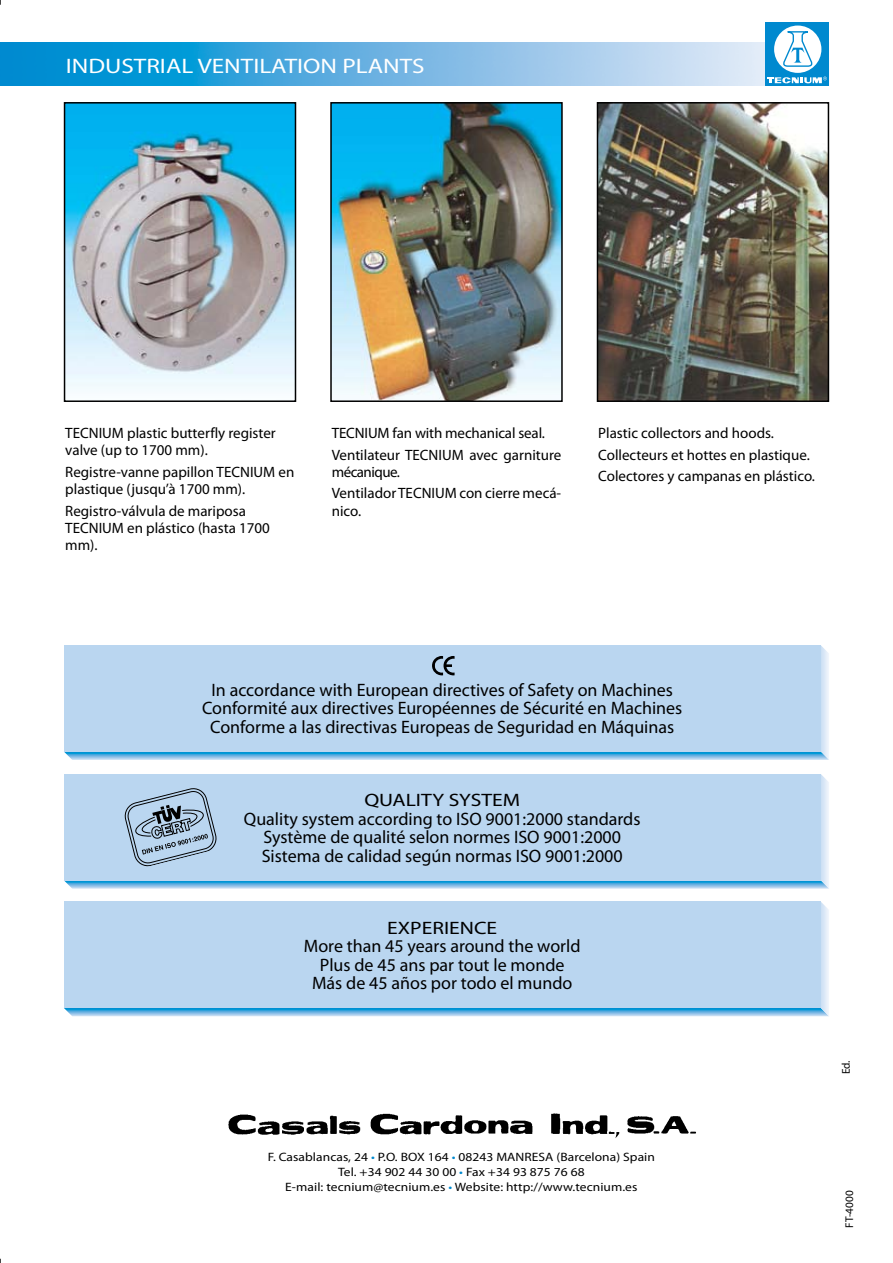
<style>
.page{position:relative;width:893px;height:1263px;background:#fff}
.page>*{position:absolute;margin:0;border:0;box-sizing:border-box;transform-origin:0 0}
.t1{font:21px "Myriad Pro";color:#fff;scale:1.2 1}
.t2{font:18px/18.5px "Myriad Pro";color:#000;text-align:center;scale:1.2 1}
.t3{font:18px/18.5px "Myriad Pro";color:#000;text-align:center}
.t4{font:15px/21.5px "Myriad Pro";color:#000}
.t5{font:12.15px/15px "Myriad Pro";letter-spacing:.005em;color:#000;text-align:center;scale:1.11 1}
.t6{font:11.25px "Myriad Pro";color:#000}
.s1{color:#0089cf}
</style>
<div class="page">
<img style="left:0;top:43px;width:766px;height:42px">
<img style="left:333px;top:105px;width:227px;height:294px">
<div style="left:330px;top:102px;width:233px;height:300px;border:2px solid #000"></div>
<img style="left:600px;top:105px;width:226px;height:294px">
<div style="left:597px;top:102px;width:232px;height:300px;border:2px solid #000"></div>
<img style="left:67px;top:105px;width:226px;height:286px">
<div style="left:64px;top:102px;width:232px;height:300px;border:2px solid #000"></div>
<svg style="left:64px;top:902px;width:765px;height:114px"></svg>
<div style="left:64px;top:901px;width:757px;height:107px;background:#bad6f0"></div>
<svg style="left:64px;top:645px;width:765px;height:115px"></svg>
<div style="left:766px;top:22px;width:63px;height:63px;background:#0089cf"></div>
<div style="left:774px;top:26px;width:47px;height:47px;background:#fff;border-radius:50%"></div>
<svg style="left:780px;top:30px;width:34px;height:38px"></svg>
<svg style="left:767px;top:77px;width:60px;height:6px"></svg>
<svg style="left:64px;top:774px;width:765px;height:115px"></svg>
<img style="left:228px;top:1113px;width:468px;height:25px">
<h1 class="t1" style="left:66px;top:53px;width:301px">INDUSTRIAL VENTILATION PLANTS</h1>
<p class="t4" style="left:65px;top:424px;width:212px;line-height:17.2px">TECNIUM plastic butterfly register valve (up to 1700 mm).</p>
<p class="t4" style="left:65px;top:463px;width:231px;line-height:17.2px">Registre-vanne papillon TECNIUM en plastique (jusqu’à 1700 mm).</p>
<p class="t4" style="left:65px;top:502px;width:206px;line-height:17.2px">Registro-válvula de mariposa<br>TECNIUM en plástico (hasta 1700 mm).</p>
<p class="t4" style="left:332px;top:422px;width:231px">TECNIUM fan with mechanical seal.<br>Ventilateur TECNIUM avec garniture</p>
<p class="t4" style="left:332px;top:461px;width:231px">mécanique.<br>Ventilador TECNIUM con cierre mecá-</p>
<p class="t4" style="left:332px;top:499px;width:31px">nico.</p>
<p class="t4" style="left:598px;top:422px;width:218px">Plastic collectors and hoods.<br>Collecteurs et hottes en plastique.<br>Colectores y campanas en plástico.</p>
<p class="t3" style="left:202px;top:680px;width:482px">In accordance with European directives of Safety on Machines<br>Conformité aux directives Européennes de Sécurité en Machines<br>Conforme a las directivas Europeas de Seguridad en Máquinas</p>
<p class="t2" style="left:244px;top:790px;width:332px">QUALITY SYSTEM<br>Quality system according to ISO 9001:2000 standards Système de qualité selon normes ISO 9001:2000<br>Sistema de calidad según normas ISO 9001:2000</p>
<p class="t2" style="left:304px;top:918px;width:232px">EXPERIENCE<br>More than 45 years around the world<br>Plus de 45 ans par tout le monde<br>Más de 45 años por todo el mundo</p>
<p class="t5" style="left:268px;top:1149px;width:350px">F. Casablancas, 24 <span class="s1">•</span> P.O. BOX 164 <span class="s1">•</span> 08243 MANRESA (Barcelona) Spain<br>Tel. +34 902 44 30 00 <span class="s1">•</span> Fax +34 93 875 76 68<br>E-mail: tecnium@tecnium.es <span class="s1">•</span> Website: http://www.tecnium.es</p>
<p class="t6" style="left:839px;top:1074px;width:16px;rotate:-90deg">Ed.</p>
<p class="t6" style="left:842px;top:1228px;width:39px;rotate:-90deg">FT-4000</p>
</div>
